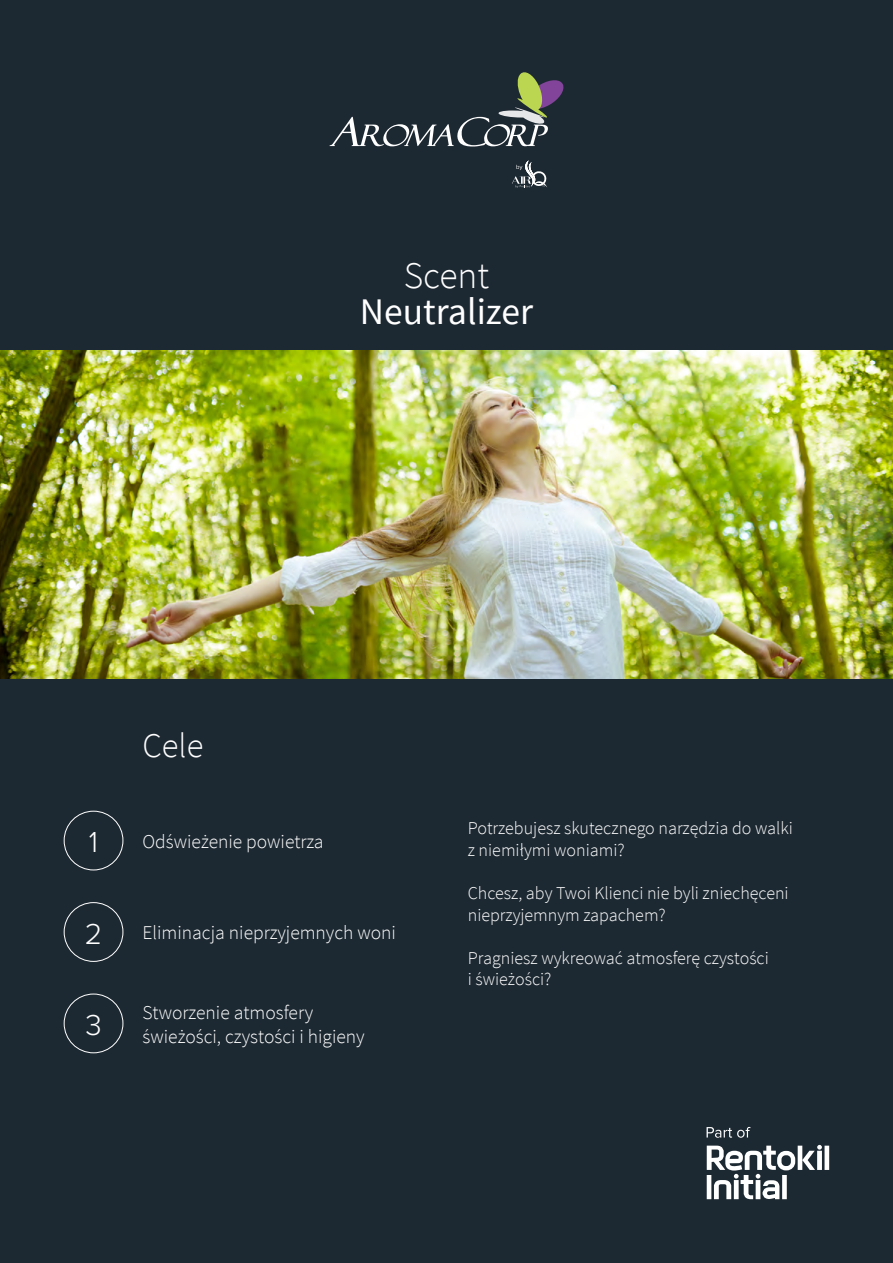
<style>
.page{position:relative;width:893px;height:1263px;background:#1d2932}
.page>*{position:absolute;margin:0;border:0;box-sizing:border-box;transform-origin:0 0}
.t1{font:37.5px "Source Sans Pro";color:#fff}
.t2{font:300 37.5px "Source Sans Pro";color:#fff}
.t3{font:300 34.5px "Source Sans Pro";color:#fff}
.t4{font:300 30px "Proxima Nova";color:#fff}
.t5{font:300 19.5px/24px "Source Sans Pro";color:#fff}
.t6{font:300 18px/21.6px "Source Sans Pro";color:#fff}
</style>
<div class="page">
<svg style="left:330px;top:72px;width:234px;height:74px"></svg>
<svg style="left:512px;top:161px;width:35px;height:27px"></svg>
<img style="left:0;top:351px;width:893px;height:327px">
<div style="left:64px;top:811px;width:59px;height:59px;border:1px solid #fff;border-radius:50%"></div>
<div style="left:64px;top:902px;width:59px;height:60px;border:1px solid #fff;border-radius:50%"></div>
<div style="left:64px;top:994px;width:59px;height:59px;border:1px solid #fff;border-radius:50%"></div>
<svg style="left:707px;top:1145px;width:122px;height:54px"></svg>
<svg style="left:707px;top:1127px;width:44px;height:11px"></svg>
<h1 class="t2" style="left:404px;top:253px;width:87px">Scent</h1>
<h1 class="t1" style="left:360px;top:289px;width:175px">Neutralizer</h1>
<h3 class="t4" style="left:89px;top:829px;width:11px">1</h3>
<h3 class="t4" style="left:85px;top:920px;width:19px">2</h3>
<h3 class="t4" style="left:85px;top:1011px;width:18px">3</h3>
<h2 class="t3" style="left:142px;top:725px;width:62px">Cele</h2>
<p class="t5" style="left:142px;top:829px;width:182px">Odświeżenie powietrza</p>
<p class="t5" style="left:142px;top:921px;width:255px">Eliminacja nieprzyjemnych woni</p>
<p class="t5" style="left:142px;top:1000px;width:224px">Stworzenie atmosfery świeżości, czystości i higieny</p>
<p class="t6" style="left:468px;top:817px;width:327px">Potrzebujesz skutecznego narzędzia do walki z niemiłymi woniami?</p>
<p class="t6" style="left:468px;top:882px;width:322px">Chcesz, aby Twoi Klienci nie byli zniechęceni nieprzyjemnym zapachem?</p>
<p class="t6" style="left:468px;top:947px;width:303px">Pragniesz wykreować atmosferę czystości i świeżości?</p>
</div>
